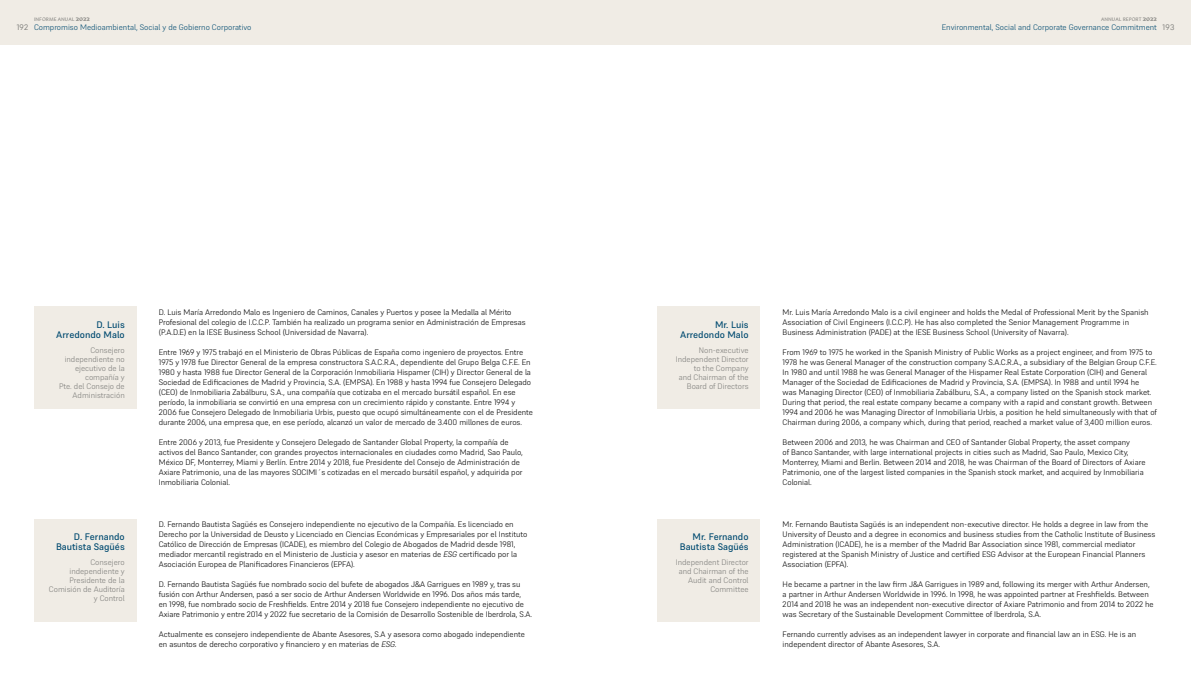
<style>
.page{position:relative;width:1191px;height:681px;background:#fff}
.page>*{position:absolute;margin:0;border:0;box-sizing:border-box;transform-origin:0 0}
.t1{font:500 9.5px/10.5px "Supreme";color:#004a70;text-align:right}
.t2{font:300 8px/10px "Supreme";color:#000}
.t3{font:300 8px/9px "Supreme";color:#7e7e7b;text-align:right}
.t4{font:300 8px "Supreme";color:#004a70}
.t5{font:8px "Supreme";color:#7e7e7b}
.t6{font:5px "Bespoke Stencil";color:#7e7e7b}
.s1{font-weight:500;font-size:6.9px}
.s2{font-weight:400;color:#7e7e7b}
.s3{font-style:italic}
</style>
<div class="page">
<div style="left:34px;top:307px;width:102px;height:102px;background:#f0ece5"></div>
<div style="left:658px;top:307px;width:102px;height:102px;background:#f0ece5"></div>
<div style="left:34px;top:518px;width:102px;height:103px;background:#f0ece5"></div>
<div style="left:658px;top:518px;width:102px;height:103px;background:#f0ece5"></div>
<div style="left:0;top:0;width:1191px;height:45px;background:#f0ece5"></div>
<p class="t6" style="left:34px;top:16px;width:57px">INFORME ANUAL <span class="s1">2022</span></p>
<p class="t4" style="left:34px;top:22px;width:219px">Compromiso Medioambiental, Social y de Gobierno Corporativo</p>
<p class="t6" style="left:1101px;top:16px;width:57px">ANNUAL REPORT <span class="s1">2022</span></p>
<p class="t5" style="left:17px;top:22px;width:13px">192</p>
<p class="t4" style="left:942px;top:22px;width:234px">Environmental, Social and Corporate Governance Commitment <span class="s2">193</span></p>
<p class="t1" style="left:56px;top:319px;width:70px">D. Luis<br>Arredondo Malo</p>
<p class="t3" style="left:59px;top:345px;width:67px">Consejero independiente no ejecutivo de la compañía y<br>Pte. del Consejo de<br>Administración</p>
<p class="t1" style="left:56px;top:530px;width:70px">D. Fernando<br>Bautista Sagüés</p>
<p class="t3" style="left:49px;top:557px;width:77px">Consejero independiente y<br>Presidente de la<br>Comisión de Auditoría y Control</p>
<p class="t2" style="left:159px;top:307px;width:368px">D. Luis María Arredondo Malo es Ingeniero de Caminos, Canales y Puertos y posee la Medalla al Mérito<br>Profesional del colegio de I.C.C.P. También ha realizado un programa senior en Administración de Empresas (P.A.D.E) en la IESE Business School (Universidad de Navarra).</p>
<p class="t2" style="left:159px;top:347px;width:376px">Entre 1969 y 1975 trabajó en el Ministerio de Obras Públicas de España como ingeniero de proyectos. Entre 1975 y 1978 fue Director General de la empresa constructora S.A.C.R.A., dependiente del Grupo Belga C.F.E. En 1980 y hasta 1988 fue Director General de la Corporación Inmobiliaria Hispamer (CIH) y Director General de la Sociedad de Edificaciones de Madrid y Provincia, S.A. (EMPSA). En 1988 y hasta 1994 fue Consejero Delegado (CEO) de Inmobiliaria Zabálburu, S.A., una compañía que cotizaba en el mercado bursátil español. En ese período, la inmobiliaria se convirtió en una empresa con un crecimiento rápido y constante. Entre 1994 y 2006 fue Consejero Delegado de Inmobiliaria Urbis, puesto que ocupó simultáneamente con el de Presidente durante 2006, una empresa que, en ese período, alcanzó un valor de mercado de 3.400 millones de euros.</p>
<p class="t2" style="left:159px;top:437px;width:366px">Entre 2006 y 2013, fue Presidente y Consejero Delegado de Santander Global Property, la compañía de activos del Banco Santander, con grandes proyectos internacionales en ciudades como Madrid, Sao Paulo, México DF, Monterrey, Miami y Berlín. Entre 2014 y 2018, fue Presidente del Consejo de Administración de Axiare Patrimonio, una de las mayores SOCIMI´s cotizadas en el mercado bursátil español, y adquirida por Inmobiliaria Colonial.</p>
<p class="t2" style="left:159px;top:518px;width:370px">D. Fernando Bautista Sagüés es Consejero independiente no ejecutivo de la Compañía. Es licenciado en Derecho por la Universidad de Deusto y Licenciado en Ciencias Económicas y Empresariales por el Instituto Católico de Dirección de Empresas (ICADE), es miembro del Colegio de Abogados de Madrid desde 1981, mediador mercantil registrado en el Ministerio de Justicia y asesor en materias de <span class="s3">ESG</span> certificado por la Asociación Europea de Planificadores Financieros (EPFA).</p>
<p class="t2" style="left:159px;top:578px;width:375px">D. Fernando Bautista Sagüés fue nombrado socio del bufete de abogados J&amp;A Garrigues en 1989 y, tras su fusión con Arthur Andersen, pasó a ser socio de Arthur Andersen Worldwide en 1996. Dos años más tarde,<br>en 1998, fue nombrado socio de Freshfields. Entre 2014 y 2018 fue Consejero independiente no ejecutivo de Axiare Patrimonio y entre 2014 y 2022 fue secretario de la Comisión de Desarrollo Sostenible de Iberdrola, S.A.</p>
<p class="t2" style="left:159px;top:628px;width:367px">Actualmente es consejero independiente de Abante Asesores, S.A y asesora como abogado independiente en asuntos de derecho corporativo y financiero y en materias de <span class="s3">ESG.</span></p>
<p class="t1" style="left:680px;top:319px;width:70px">Mr. Luis<br>Arredondo Malo</p>
<p class="t3" style="left:676px;top:345px;width:74px">Non-executive<br>Independent Director to the Company<br>and Chairman of the<br>Board of Directors</p>
<p class="t1" style="left:680px;top:530px;width:70px">Mr. Fernando<br>Bautista Sagüés</p>
<p class="t3" style="left:676px;top:557px;width:74px">Independent Director and Chairman of the<br>Audit and Control<br>Committee</p>
<p class="t2" style="left:782px;top:307px;width:367px">Mr. Luis María Arredondo Malo is a civil engineer and holds the Medal of Professional Merit by the Spanish<br>Association of Civil Engineers (I.C.C.P). He has also completed the Senior Management Programme in<br>Business Administration (PADE) at the IESE Business School (University of Navarra).</p>
<p class="t2" style="left:782px;top:347px;width:376px">From 1969 to 1975 he worked in the Spanish Ministry of Public Works as a project engineer, and from 1975 to 1978 he was General Manager of the construction company S.A.C.R.A., a subsidiary of the Belgian Group C.F.E.<br>In 1980 and until 1988 he was General Manager of the Hispamer Real Estate Corporation (CIH) and General Manager of the Sociedad de Edificaciones de Madrid y Provincia, S.A. (EMPSA). In 1988 and until 1994 he<br>was Managing Director (CEO) of Inmobiliaria Zabálburu, S.A., a company listed on the Spanish stock market.<br>During that period, the real estate company became a company with a rapid and constant growth. Between 1994 and 2006 he was Managing Director of Inmobiliaria Urbis, a position he held simultaneously with that of Chairman during 2006, a company which, during that period, reached a market value of 3,400 million euros.</p>
<p class="t2" style="left:782px;top:437px;width:364px">Between 2006 and 2013, he was Chairman and CEO of Santander Global Property, the asset company<br>of Banco Santander, with large international projects in cities such as Madrid, Sao Paulo, Mexico City, Monterrey, Miami and Berlin. Between 2014 and 2018, he was Chairman of the Board of Directors of Axiare Patrimonio, one of the largest listed companies in the Spanish stock market, and acquired by Inmobiliaria Colonial.</p>
<p class="t2" style="left:782px;top:518px;width:374px">Mr. Fernando Bautista Sagüés is an independent non-executive director. He holds a degree in law from the University of Deusto and a degree in economics and business studies from the Catholic Institute of Business Administration (ICADE), he is a member of the Madrid Bar Association since 1981, commercial mediator registered at the Spanish Ministry of Justice and certified ESG Advisor at the European Financial Planners Association (EPFA).</p>
<p class="t2" style="left:782px;top:578px;width:372px">He became a partner in the law firm J&amp;A Garrigues in 1989 and, following its merger with Arthur Andersen, a partner in Arthur Andersen Worldwide in 1996. In 1998, he was appointed partner at Freshfields. Between 2014 and 2018 he was an independent non-executive director of Axiare Patrimonio and from 2014 to 2022 he was Secretary of the Sustainable Development Committee of Iberdrola, S.A.</p>
<p class="t2" style="left:782px;top:628px;width:355px">Fernando currently advises as an independent lawyer in corporate and financial law an in ESG. He is an independent director of Abante Asesores, S.A.</p>
</div>
